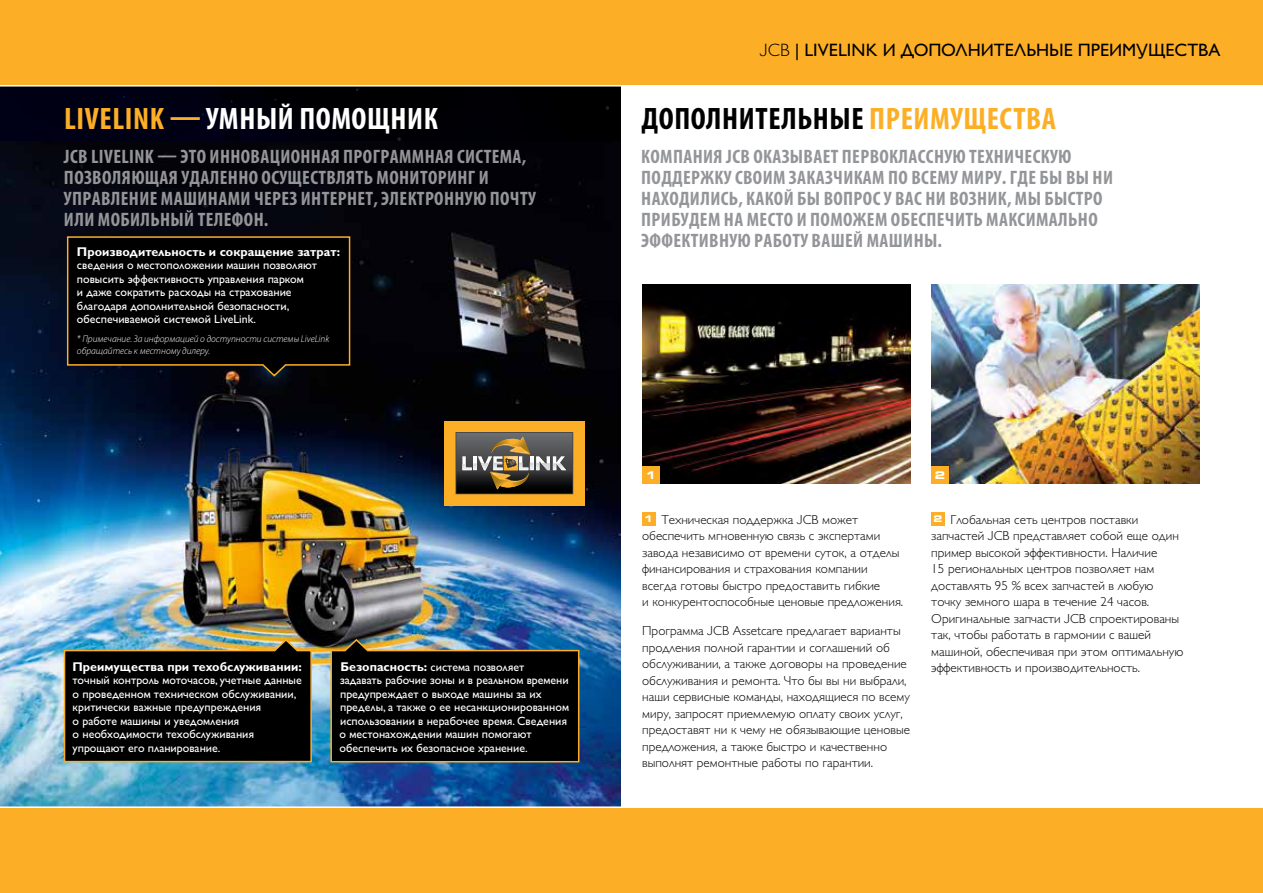
<style>
.page{position:relative;width:1263px;height:893px;background:#fff}
.page>*{position:absolute;margin:0;border:0;box-sizing:border-box;transform-origin:0 0}
.t1{font:700 condensed 31.2px "Myriad Pro";letter-spacing:.02em;color:#000}
.t2{font:700 condensed 31.2px "Myriad Pro";letter-spacing:.02em;color:#fff}
.t3{font:700 condensed 19.5px/21px "Myriad Pro";letter-spacing:.02em;color:#939598}
.t4{font:18px "Gill Sans Cyr";color:#000}
.t5{font:300 13.2px/16.5px "Gill Sans Cyr";color:#000}
.t6{font:700 12.75px "Gill Sans Cyr";color:#fff}
.t7{font:12px/13.5px "Gill Sans Cyr";color:#fff}
.t8{font:700 expanded 10.5px "Square 721 BT";color:#fff}
.t9{font:italic 300 9.75px/12px "Myriad Pro";color:#fff}
.s1{color:#fcaf26}
.s2{font-weight:700;font-size:12.75px}
.s3{font-family:"JCB Light"}
.s4{font-weight:300}
.s5{font-family:"Square 721 BT";font-weight:700;font-stretch:expanded;font-size:9.15px;color:#fff}
.s6{font-family:"JCB Light";font-weight:400}
</style>
<div class="page">
<img style="left:0;top:140px;width:621px;height:666px">
<img style="left:0;top:87px;width:621px;height:53px">
<div style="left:642px;top:512px;width:13px;height:13px;background:#fcaf26"></div>
<div style="left:931px;top:512px;width:13px;height:13px;background:#fcaf26"></div>
<img style="left:642px;top:285px;width:268px;height:198px">
<img style="left:931px;top:285px;width:268px;height:198px">
<div style="left:931px;top:466px;width:18px;height:17px;background:#fcaf26"></div>
<div style="left:642px;top:466px;width:17px;height:17px;background:#fcaf26"></div>
<svg style="left:63px;top:638px;width:250px;height:125px"></svg>
<svg style="left:330px;top:638px;width:250px;height:125px"></svg>
<div style="left:444px;top:421px;width:140px;height:84px;background:#fcaf26"></div>
<svg style="left:455px;top:432px;width:118px;height:62px"></svg>
<div style="left:0;top:0;width:1263px;height:85px;background:#fcaf26"></div>
<div style="left:0;top:808px;width:1263px;height:85px;background:#fcaf26"></div>
<svg style="left:66px;top:236px;width:285px;height:142px"></svg>
<h1 class="t2" style="left:64px;top:99px;width:375px"><span class="s1">LIVELINK —</span> УМНЫЙ ПОМОЩНИК</h1>
<h2 class="t3" style="left:64px;top:146px;width:473px">JCB LIVELINK — ЭТО ИННОВАЦИОННАЯ ПРОГРАММНАЯ СИСТЕМА, ПОЗВОЛЯЮЩАЯ УДАЛЕННО ОСУЩЕСТВЛЯТЬ МОНИТОРИНГ И УПРАВЛЕНИЕ МАШИНАМИ ЧЕРЕЗ ИНТЕРНЕТ, ЭЛЕКТРОННУЮ ПОЧТУ ИЛИ МОБИЛЬНЫЙ ТЕЛЕФОН.</h2>
<p class="t6" style="left:77px;top:244px;width:265px">Производительность и сокращение затрат:</p>
<p class="t7" style="left:77px;top:258px;width:241px">сведения о местоположении машин позволяют повысить эффективность управления парком<br>и даже сократить расходы на страхование благодаря дополнительной безопасности, обеспечиваемой системой LiveLink.</p>
<p class="t9" style="left:77px;top:333px;width:254px">* Примечание. За информацией о доступности системы LiveLink обращайтесь к местному дилеру.</p>
<p class="t6" style="left:73px;top:659px;width:231px">Преимущества при техобслуживании:</p>
<p class="t7" style="left:73px;top:673px;width:231px">точный контроль моточасов, учетные данные о проведенном техническом обслуживании, критически важные предупреждения<br>о работе машины и уведомления<br>о необходимости техобслуживания упрощают его планирование.</p>
<p class="t7" style="left:340px;top:660px;width:231px"><span class="s2">Безопасность:</span> система позволяет<br>задавать рабочие зоны и в реальном времени предупреждает о выходе машины за их пределы, а также о ее несанкционированном использовании в нерабочее время. Сведения о местонахождении машин помогают обеспечить их безопасное хранение.</p>
<h3 class="t4" style="left:760px;top:40px;width:462px"><span class="s3">J</span><span class="s4">CB</span> | LIVELINK И ДОПОЛНИТЕЛЬНЫЕ ПРЕИМУЩЕСТВА</h3>
<h1 class="t1" style="left:641px;top:99px;width:416px">ДОПОЛНИТЕЛЬНЫЕ <span class="s1">ПРЕИМУЩЕСТВА</span></h1>
<p class="t3" style="left:641px;top:146px;width:473px">КОМПАНИЯ JCB ОКАЗЫВАЕТ ПЕРВОКЛАССНУЮ ТЕХНИЧЕСКУЮ ПОДДЕРЖКУ СВОИМ ЗАКАЗЧИКАМ ПО ВСЕМУ МИРУ. ГДЕ БЫ ВЫ НИ НАХОДИЛИСЬ, КАКОЙ БЫ ВОПРОС У ВАС НИ ВОЗНИК, МЫ БЫСТРО ПРИБУДЕМ НА МЕСТО И ПОМОЖЕМ ОБЕСПЕЧИТЬ МАКСИМАЛЬНО ЭФФЕКТИВНУЮ РАБОТУ ВАШЕЙ МАШИНЫ.</p>
<p class="t8" style="left:646px;top:469px;width:12px">1</p>
<p class="t5" style="left:642px;top:511px;width:263px"><span class="s5">1</span> Техническая поддержка <span class="s6">J</span>CB может обеспечить мгновенную связь с экспертами завода независимо от времени суток, а отделы финансирования и страхования компании всегда готовы быстро предоставить гибкие<br>и конкурентоспособные ценовые предложения.</p>
<p class="t5" style="left:642px;top:623px;width:269px">Программа <span class="s6">J</span>CB Assetcare предлагает варианты продления полной гарантии и соглашений об обслуживании, а также договоры на проведение обслуживания и ремонта. Что бы вы ни выбрали, наши сервисные команды, находящиеся по всему миру, запросят приемлемую оплату своих услуг, предоставят ни к чему не обязывающие ценовые предложения, а также быстро и качественно выполнят ремонтные работы по гарантии.</p>
<p class="t8" style="left:935px;top:469px;width:12px">2</p>
<p class="t5" style="left:931px;top:511px;width:254px"><span class="s5">2</span> Глобальная сеть центров поставки запчастей <span class="s6">J</span>CB представляет собой еще один пример высокой эффективности. Наличие<br>15 региональных центров позволяет нам доставлять 95 % всех запчастей в любую точку земного шара в течение 24 часов.<br>Оригинальные запчасти <span class="s6">J</span>CB спроектированы так, чтобы работать в гармонии с вашей машиной, обеспечивая при этом оптимальную эффективность и производительность.</p>
</div>
